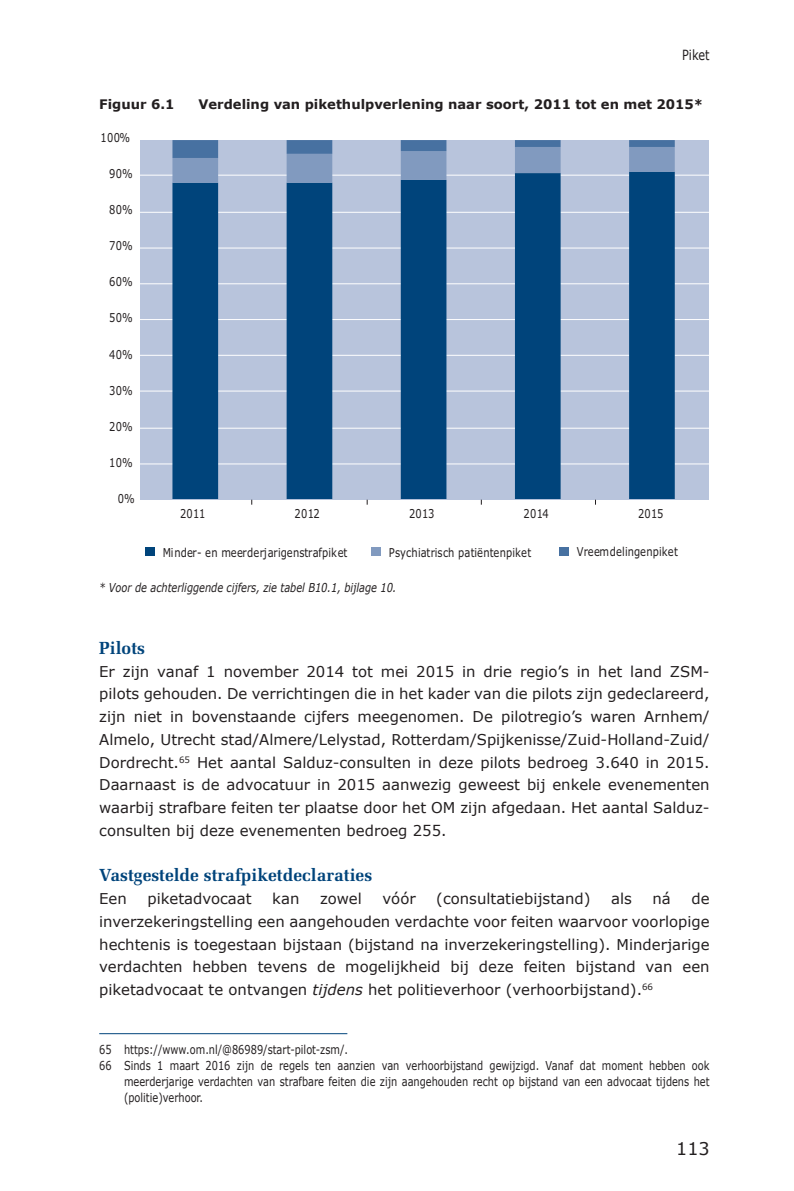
<style>
.page{position:relative;width:794px;height:1191px;background:#fff}
.page>*{position:absolute;margin:0;border:0;box-sizing:border-box;transform-origin:0 0}
.TUSSENKOP{font:700 17.5px "Melior LT Std";color:#00447b}
.t1{font:17.5px "Verdana";color:#231f20}
.Standaard{font:14.88px/22.8px "Verdana";color:#231f20;text-align:justify}
.t2{font:14px "Verdana";color:#231f20;scale:.8 1}
.FIGUUR{font:700 13.12px "Verdana";color:#231f20}
.t3{font:12.25px/15.8px "Verdana";color:#231f20;text-align:justify;scale:.8 1}
.t4{font:12.25px "Verdana";color:#231f20;scale:.81 1}
.VoetnootTABEL{font:italic 12.25px "Verdana";color:#231f20;scale:.8 1}
.s1{font-style:italic}
</style>
<div class="page">
<hr style="left:99px;top:1033px;width:248px;height:1px;background:#00447b">
<div style="left:139px;top:140px;width:569px;height:359px;background:#b8c4dc"></div>
<hr style="left:138px;top:175px;width:571px;height:1px;background:#fff">
<hr style="left:138px;top:212px;width:571px;height:1px;background:#fff">
<hr style="left:138px;top:248px;width:571px;height:1px;background:#fff">
<hr style="left:138px;top:283px;width:571px;height:1px;background:#fff">
<hr style="left:138px;top:319px;width:571px;height:1px;background:#fff">
<hr style="left:138px;top:355px;width:571px;height:1px;background:#fff">
<hr style="left:138px;top:390px;width:571px;height:1px;background:#fff">
<hr style="left:138px;top:428px;width:571px;height:1px;background:#fff">
<hr style="left:138px;top:463px;width:571px;height:1px;background:#fff">
<svg style="left:172px;top:183px;width:503px;height:316px"></svg>
<svg style="left:172px;top:140px;width:503px;height:43px"></svg>
<div style="left:146px;top:546px;width:9px;height:9px;background:#00447b"></div>
<div style="left:372px;top:546px;width:9px;height:9px;background:#819abf"></div>
<div style="left:560px;top:546px;width:9px;height:9px;background:#4771a1"></div>
<p class="t2" style="left:682px;top:46px;width:36px">Piket</p>
<p class="FIGUUR" style="left:99px;top:95px;width:77px">Figuur 6.1</p>
<p class="FIGUUR" style="left:198px;top:95px;width:506px">Verdeling van pikethulpverlening naar soort, 2011 tot en met 2015*</p>
<p class="t4" style="left:100px;top:129px;width:38px">100%</p>
<p class="t4" style="left:109px;top:165px;width:31px">90%</p>
<p class="t4" style="left:109px;top:201px;width:31px">80%</p>
<p class="t4" style="left:109px;top:237px;width:31px">70%</p>
<p class="t4" style="left:109px;top:273px;width:31px">60%</p>
<p class="t4" style="left:109px;top:309px;width:31px">50%</p>
<p class="t4" style="left:109px;top:345px;width:31px">40%</p>
<p class="t4" style="left:109px;top:382px;width:31px">30%</p>
<p class="t4" style="left:109px;top:418px;width:31px">20%</p>
<p class="t4" style="left:109px;top:454px;width:31px">10%</p>
<p class="t4" style="left:118px;top:490px;width:23px">0%</p>
<p class="t4" style="left:180px;top:505px;width:33px">2011</p>
<p class="t4" style="left:294px;top:505px;width:33px">2012</p>
<p class="t4" style="left:409px;top:505px;width:33px">2013</p>
<p class="t4" style="left:523px;top:505px;width:33px">2014</p>
<p class="t4" style="left:638px;top:505px;width:33px">2015</p>
<p class="t4" style="left:163px;top:544px;width:229px">Minder- en meerderjarigenstrafpiket</p>
<p class="t4" style="left:389px;top:544px;width:177px">Psychiatrisch patiëntenpiket</p>
<p class="t4" style="left:576px;top:543px;width:127px">Vreemdelingenpiket</p>
<p class="VoetnootTABEL" style="left:99px;top:579px;width:373px">* Voor de achterliggende cijfers, zie tabel B10.1, bijlage 10.</p>
<p class="TUSSENKOP" style="left:99px;top:637px;width:47px">Pilots</p>
<p class="Standaard" style="left:99px;top:659px;width:612px">Er zijn vanaf 1 november 2014 tot mei 2015 in drie regio’s in het land ZSM&shy;pilots gehouden. De verrichtingen die in het kader van die pilots zijn gedeclareerd, zijn niet in bovenstaande cijfers meegenomen. De pilotregio’s waren Arnhem/ Almelo, Utrecht stad/Almere/Lelystad, Rotterdam/Spijkenisse/Zuid-Holland-Zuid/ Dordrecht.<sup>65</sup> Het aantal Salduz-consulten in deze pilots bedroeg 3.640 in 2015.<br>Daarnaast is de advocatuur in 2015 aanwezig geweest bij enkele evenementen waarbij strafbare feiten ter plaatse door het OM zijn afgedaan. Het aantal Salduz&shy;consulten bij deze evenementen bedroeg 255.</p>
<p class="TUSSENKOP" style="left:99px;top:864px;width:274px">Vastgestelde strafpiketdeclaraties</p>
<p class="Standaard" style="left:99px;top:887px;width:29px">Een</p>
<p class="Standaard" style="left:147px;top:887px;width:106px">piketadvocaat</p>
<p class="Standaard" style="left:272px;top:887px;width:29px">kan</p>
<p class="Standaard" style="left:320px;top:887px;width:43px">zowel</p>
<p class="Standaard" style="left:382px;top:887px;width:35px">vóór</p>
<p class="Standaard" style="left:436px;top:887px;width:156px">(consultatiebijstand)</p>
<p class="Standaard" style="left:611px;top:887px;width:22px">als</p>
<p class="Standaard" style="left:652px;top:887px;width:20px">ná</p>
<p class="Standaard" style="left:99px;top:887px;width:612px;text-indent:592px">de inverzekeringstelling een aangehouden verdachte voor feiten waarvoor voorlopige hechtenis is toegestaan bijstaan (bijstand na inverzekeringstelling). Minderjarige verdachten hebben tevens de mogelijkheid bij deze feiten bijstand van een piketadvocaat te ontvangen <span class="s1">tijdens</span> het politieverhoor (verhoorbijstand).<sup>66</sup></p>
<p class="t3" style="left:99px;top:1042px;width:312px">65 https://www.om.nl/@86989/start-pilot-zsm/.</p>
<p class="t3" style="left:124px;top:1057px;width:733px;text-indent:-25px">66 Sinds 1 maart 2016 zijn de regels ten aanzien van verhoorbijstand gewijzigd. Vanaf dat moment hebben ook meerderjarige verdachten van strafbare feiten die zijn aangehouden recht op bijstand van een advocaat tijdens het (politie)verhoor.</p>
<p class="t1" style="left:676px;top:1136px;width:35px">113</p>
</div>
